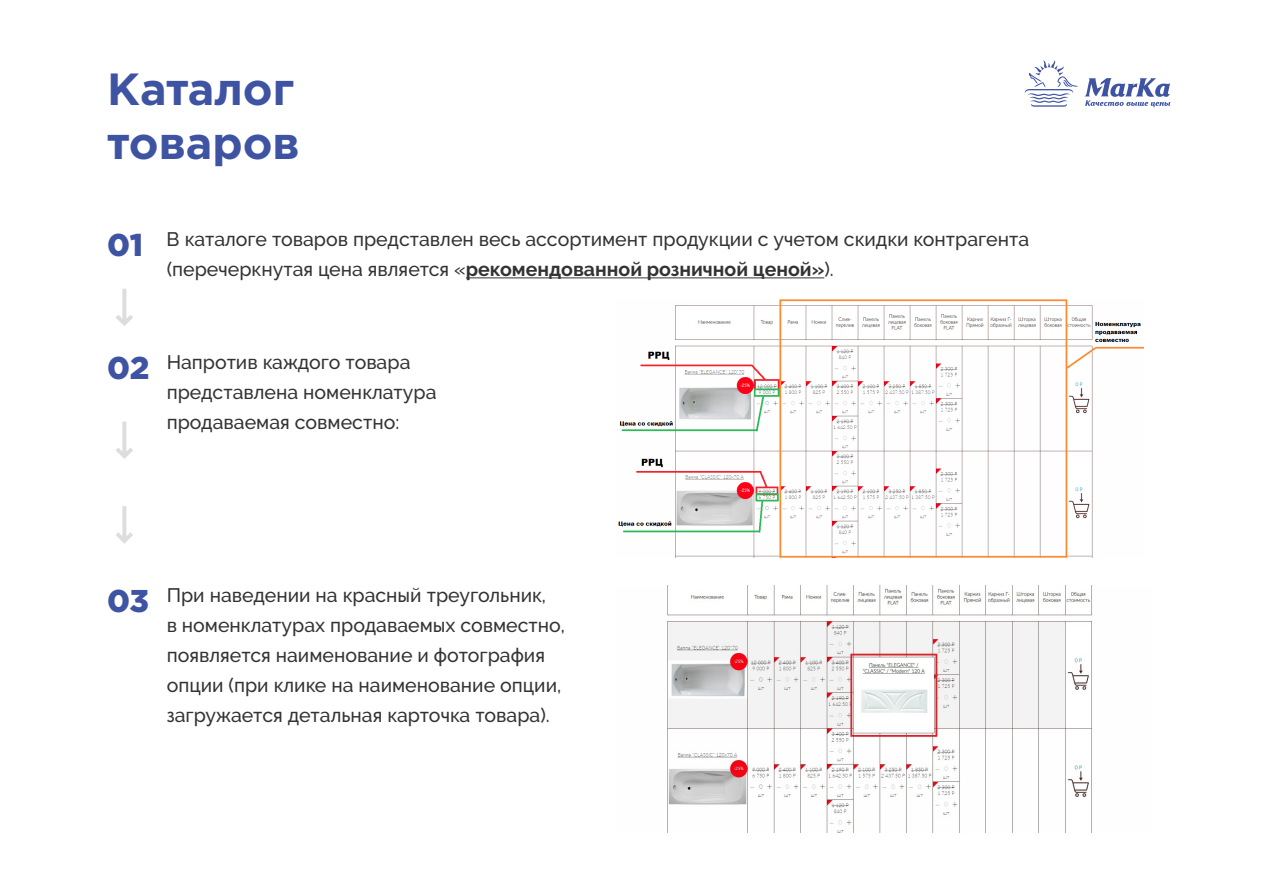
<style>
.page{position:relative;width:1263px;height:893px;background:#fff}
.page>*{position:absolute;margin:0;border:0;box-sizing:border-box;transform-origin:0 0}
.t1{font:700 45px "Gotham Pro";color:#3f53a3}
.t2{font:900 31.5px "Gotham Pro";color:#3f53a3}
.t3{font:900 31.5px "Gotham Pro";color:#3f53a3}
.t4{font:500 19.5px/30px "Raleway";color:#323332}
.s1{font-weight:700}
</style>
<div class="page">
<svg style="left:1084px;top:78px;width:86px;height:29px"></svg>
<svg style="left:1025px;top:60px;width:53px;height:47px"></svg>
<hr style="left:466px;top:277px;width:358px;height:1px;background:#323332">
<img style="left:618px;top:300px;width:525px;height:257px">
<img style="left:667px;top:585px;width:425px;height:248px">
<svg style="left:116px;top:289px;width:17px;height:37px"></svg>
<svg style="left:116px;top:422px;width:17px;height:37px"></svg>
<svg style="left:116px;top:506px;width:17px;height:38px"></svg>
<p class="t1" style="left:107px;top:63px;width:188px">Каталог</p>
<p class="t1" style="left:107px;top:117px;width:194px">товаров</p>
<p class="t3" style="left:107px;top:227px;width:37px">01</p>
<p class="t4" style="left:167px;top:225px;width:864px">В каталоге товаров представлен весь ассортимент продукции с учетом скидки контрагента (перечеркнутая цена является «<span class="s1">рекомендованной розничной ценой»</span>).</p>
<p class="t2" style="left:107px;top:349px;width:44px">02</p>
<p class="t4" style="left:167px;top:347px;width:271px">Напротив каждого товара представлена номенклатура продаваемая совместно:</p>
<p class="t2" style="left:107px;top:583px;width:43px">03</p>
<p class="t4" style="left:167px;top:580px;width:400px">При наведении на красный треугольник,<br>в номенклатурах продаваемых совместно, появляется наименование и фотография опции (при клике на наименование опции, загружается детальная карточка товара).</p>
</div>
